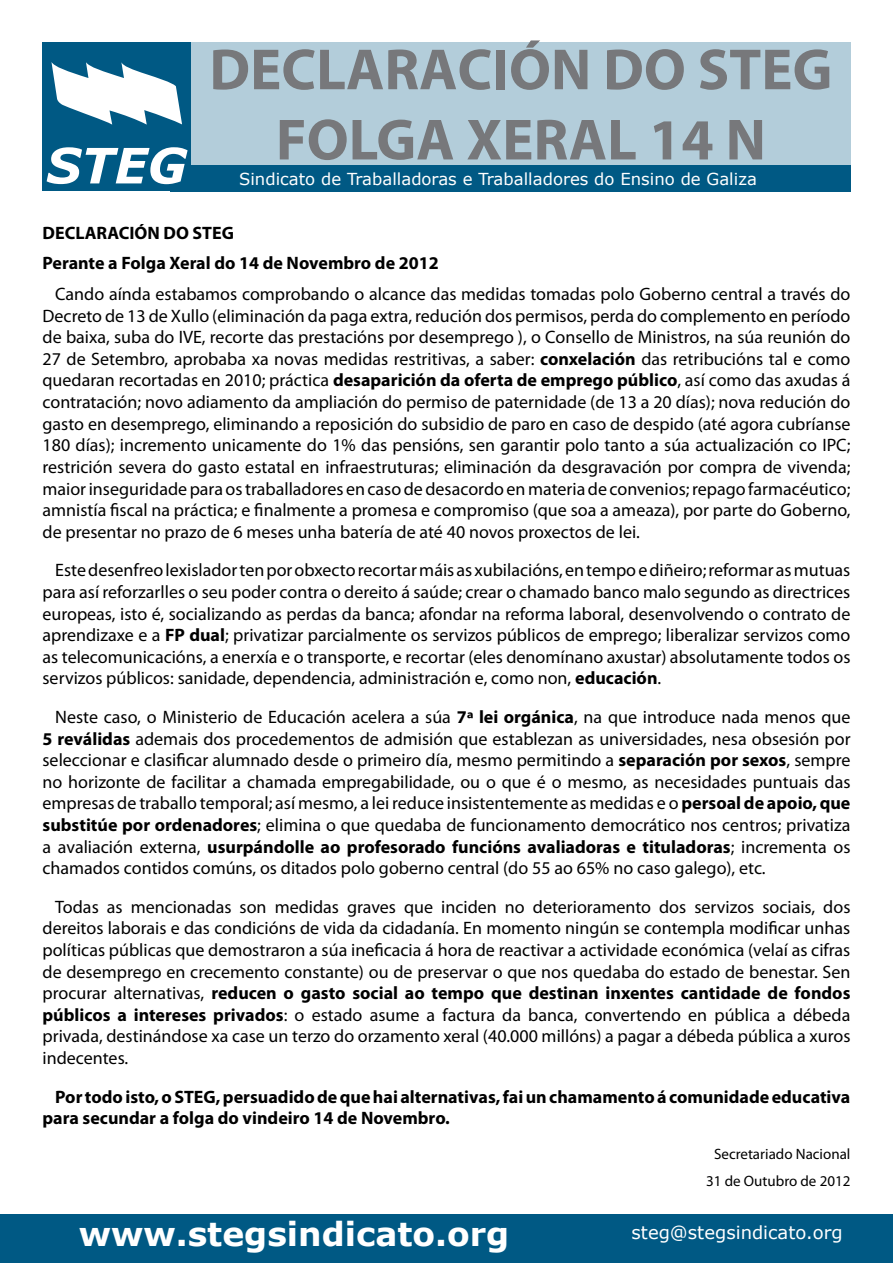
<style>
.page{position:relative;width:893px;height:1263px;background:#fff}
.page>*{position:absolute;margin:0;border:0;box-sizing:border-box;transform-origin:0 0}
.t1{font:700 58.5px/70.2px "Myriad Pro";color:#77787b;text-align:center}
.t2{font:700 33px "Verdana";color:#fff}
.t3{font:18px/21.6px "Myriad Pro";color:#000;text-align:justify}
.t4{font:700 18px/30.6px "Myriad Pro";color:#000}
.t5{font:18px "Verdana";color:#fff}
.t6{font:16.5px "Verdana";color:#fff}
.t7{font:15px/27px "Myriad Pro";color:#000;text-align:center}
.s1{font-weight:700}
</style>
<div class="page">
<div style="left:187px;top:43px;width:663px;height:123px;background:#b3cdda"></div>
<div style="left:170px;top:165px;width:680px;height:26px;background:#005984"></div>
<div style="left:0;top:1214px;width:893px;height:49px;background:#005984"></div>
<div style="left:43px;top:43px;width:148px;height:148px;background:#005984"></div>
<svg style="left:47px;top:147px;width:141px;height:37px"></svg>
<svg style="left:51px;top:62px;width:131px;height:63px"></svg>
<h1 class="t1" style="left:209px;top:33px;width:624px">DECLARACIÓN DO STEG<br>FOLGA XERAL 14 N</h1>
<p class="t6" style="left:239px;top:168px;width:519px">Sindicato de Traballadoras e Traballadores do Ensino de Galiza</p>
<p class="t4" style="left:43px;top:217px;width:398px">DECLARACIÓN DO STEG<br>Perante a Folga Xeral do 14 de Novembro de 2012</p>
<p class="t3" style="left:43px;top:283px;width:809px;text-indent:13px">Cando aínda estabamos comprobando o alcance das medidas tomadas polo Goberno central a través do Decreto de 13 de Xullo (eliminación da paga extra, redución dos permisos, perda do complemento en período de baixa, suba do IVE, recorte das prestacións por desemprego ), o Consello de Ministros, na súa reunión do 27 de Setembro, aprobaba xa novas medidas restritivas, a saber: <span class="s1">conxelación</span> das retribucións tal e como quedaran recortadas en 2010; práctica <span class="s1">desaparición da oferta de emprego público</span>, así como das axudas á contratación; novo adiamento da ampliación do permiso de paternidade (de 13 a 20 días); nova redución do gasto en desemprego, eliminando a reposición do subsidio de paro en caso de despido (até agora cubríanse 180 días); incremento unicamente do 1% das pensións, sen garantir polo tanto a súa actualización co IPC; restrición severa do gasto estatal en infraestruturas; eliminación da desgravación por compra de vivenda; maior inseguridade para os traballadores en caso de desacordo en materia de convenios; repago farmacéutico; amnistía fiscal na práctica; e finalmente a promesa e compromiso (que soa a ameaza), por parte do Goberno, de presentar no prazo de 6 meses unha batería de até 40 novos proxectos de lei.</p>
<p class="t3" style="left:43px;top:559px;width:809px;text-indent:13px">Este desenfreo lexislador ten por obxecto recortar máis as xubilacións, en tempo e diñeiro; reformar as mutuas para así reforzarlles o seu poder contra o dereito á saúde; crear o chamado banco malo segundo as directrices europeas, isto é, socializando as perdas da banca; afondar na reforma laboral, desenvolvendo o contrato de aprendizaxe e a <span class="s1">FP dual</span>; privatizar parcialmente os servizos públicos de emprego; liberalizar servizos como as telecomunicacións, a enerxía e o transporte, e recortar (eles denomínano axustar) absolutamente todos os servizos públicos: sanidade, dependencia, administración e, como non, <span class="s1">educación</span>.</p>
<p class="t3" style="left:43px;top:706px;width:809px;text-indent:13px">Neste caso, o Ministerio de Educación acelera a súa <span class="s1">7ª lei orgánica</span>, na que introduce nada menos que <span class="s1">5 reválidas</span> ademais dos procedementos de admisión que establezan as universidades, nesa obsesión por seleccionar e clasificar alumnado desde o primeiro día, mesmo permitindo a <span class="s1">separación por sexos</span>, sempre no horizonte de facilitar a chamada empregabilidade, ou o que é o mesmo, as necesidades puntuais das empresas de traballo temporal; así mesmo, a lei reduce insistentemente as medidas e o <span class="s1">persoal de apoio, que substitúe por ordenadores</span>; elimina o que quedaba de funcionamento democrático nos centros; privatiza a avaliación externa, <span class="s1">usurpándolle ao profesorado funcións avaliadoras e tituladoras</span>; incrementa os chamados contidos comúns, os ditados polo goberno central (do 55 ao 65% no caso galego), etc.</p>
<p class="t3" style="left:43px;top:896px;width:809px;text-indent:13px">Todas as mencionadas son medidas graves que inciden no deterioramento dos servizos sociais, dos dereitos laborais e das condicións de vida da cidadanía. En momento ningún se contempla modificar unhas políticas públicas que demostraron a súa ineficacia á hora de reactivar a actividade económica (velaí as cifras de desemprego en crecemento constante) ou de preservar o que nos quedaba do estado de benestar. Sen procurar alternativas, <span class="s1">reducen o gasto social ao tempo que destinan inxentes cantidade de fondos públicos a intereses privados</span>: o estado asume a factura da banca, convertendo en pública a débeda privada, destinándose xa case un terzo do orzamento xeral (40.000 millóns) a pagar a débeda pública a xuros indecentes.</p>
<p class="t4" style="left:43px;top:1085px;width:809px;line-height:21.6px;text-indent:13px">Por todo isto, o STEG, persuadido de que hai alternativas, fai un chamamento á comunidade educativa para secundar a folga do vindeiro 14 de Novembro.</p>
<p class="t7" style="left:706px;top:1140px;width:146px">Secretariado Nacional<br>31 de Outubro de 2012</p>
<h2 class="t2" style="left:79px;top:1213px;width:432px">www.stegsindicato.org</h2>
<p class="t5" style="left:631px;top:1220px;width:213px">steg@stegsindicato.org</p>
</div>
